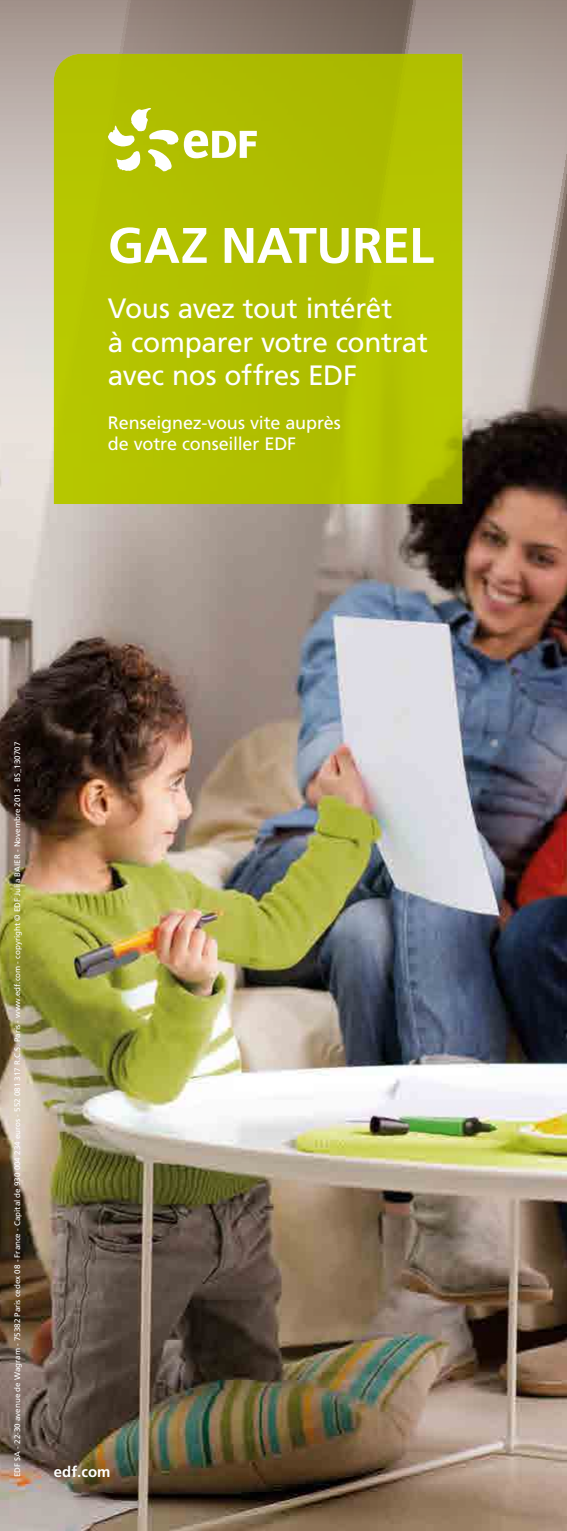
<style>
.page{position:relative;width:567px;height:1531px;background:#fff}
.page>*{position:absolute;margin:0;border:0;box-sizing:border-box;transform-origin:0 0}
.t1{font:700 50px "Frutiger";letter-spacing:-.005em;color:#fff}
.t2{font:28px/33.6px "Frutiger";letter-spacing:-.015em;color:#fff}
.t3{font:18px/21.6px "Frutiger";letter-spacing:-.01em;color:#fff}
.t4{font:700 15px "Frutiger";color:#fff}
.t5{font:8px "Frutiger";color:#fff}
</style>
<div class="page">
<svg style="left:0;top:0;width:567px;height:276px;background:#ab9e97"></svg>
<img style="left:0;top:276px;width:567px;height:1255px">
<div style="left:54px;top:54px;width:408px;height:450px;background:#b2c100"></div>
<svg style="left:108px;top:108px;width:149px;height:63px"></svg>
<h1 class="t1" style="left:108px;top:216px;width:328px">GAZ NATUREL</h1>
<h2 class="t2" style="left:108px;top:292px;width:322px">Vous avez tout intérêt<br>à comparer votre contrat avec nos offres EDF</h2>
<h3 class="t3" style="left:108px;top:411px;width:234px">Renseignez-vous vite auprès de votre conseiller EDF</h3>
<p class="t5" style="left:13px;top:1477px;width:736px;rotate:-90deg">EDF SA - 22-30 avenue de Wagram - 75382 Paris cedex 08 - France - Capital de 930 004 234 euros - 552 081 317 R.C.S. Paris - www.edf.com - copyright © EDF Julia BAIER - Novembre 2013 - BS_130707</p>
<h3 class="t4" style="left:54px;top:1463px;width:58px">edf.com</h3>
</div>
